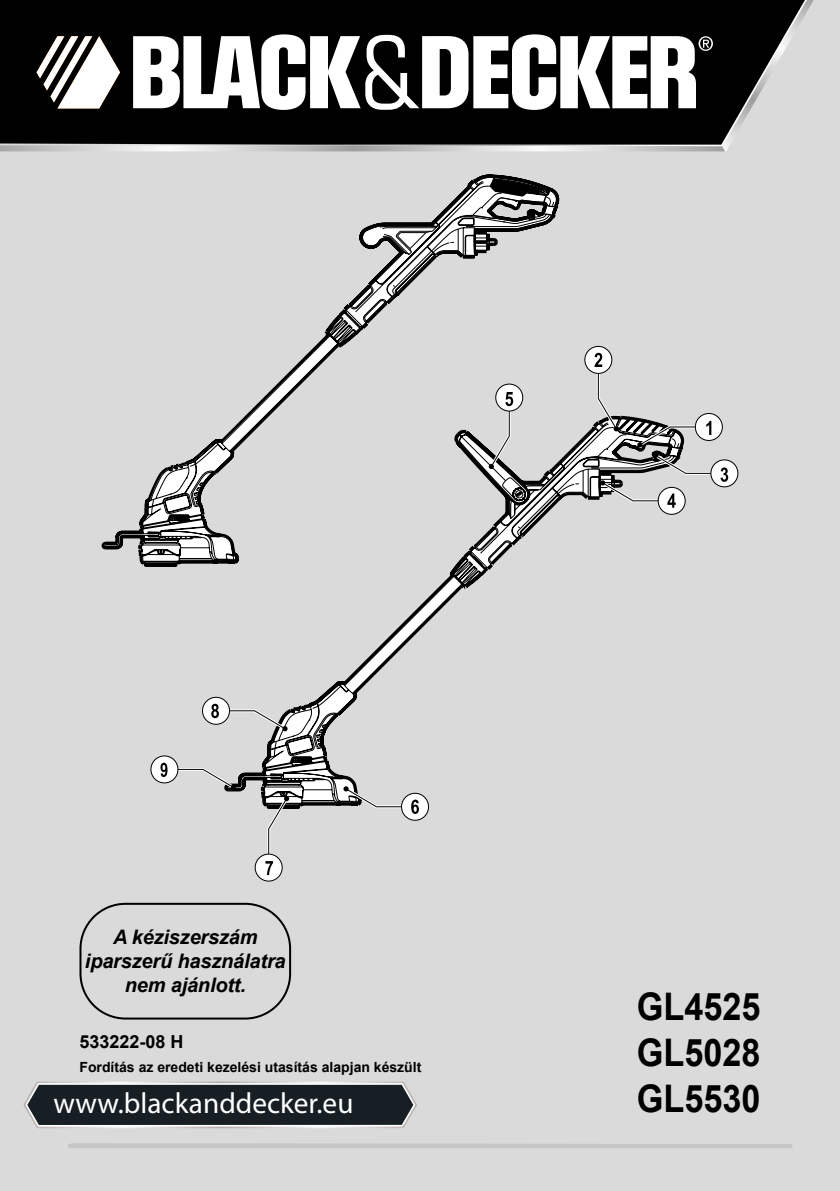
<style>
.page{position:relative;width:840px;height:1191px;background:#fff}
.page>*{position:absolute;margin:0;border:0;box-sizing:border-box;transform-origin:0 0}
.t1{font:700 38px/45.6px "Arial";color:#000;text-align:justify;scale:.9 1}
.t2{font:29.2px "Myriad Pro";color:#fff}
.t3{font:italic 700 20px/24px "Arial";letter-spacing:-.01em;color:#000;text-align:center}
.t4{font:700 18px "Arial";color:#000}
.t5{font:700 14px "Arial";color:#000}
</style>
<div class="page">
<div style="left:0;top:0;width:839px;height:1191px;background:#dadada"></div>
<img style="left:0;top:145px;width:721px;height:6px">
<img style="left:721px;top:0;width:92px;height:151px">
<div style="left:0;top:0;width:300px;height:145px;background:#000"></div>
<svg style="left:300px;top:0;width:506px;height:146px;background:#222"></svg>
<svg style="left:133px;top:34px;width:579px;height:76px;background:#a0a0a0"></svg>
<svg style="left:37px;top:36px;width:83px;height:72px;background:#908f8d"></svg>
<img style="left:23px;top:1081px;width:394px;height:47px">
<svg style="left:25px;top:1083px;width:390px;height:43px;background:#2d3439"></svg>
<svg style="left:68px;top:1143px;width:724px;height:5px"></svg>
<svg style="left:226px;top:508px;width:456px;height:300px"></svg>
<svg style="left:471px;top:176px;width:60px;height:5px"></svg>
<svg style="left:104px;top:181px;width:517px;height:384px"></svg>
<div style="left:710px;top:460px;width:27px;height:27px;background:#fff;border-radius:50%"></div>
<div style="left:710px;top:459px;width:28px;height:28px;border:1px solid #000;border-radius:50%"></div>
<svg style="left:657px;top:487px;width:27px;height:27px"></svg>
<div style="left:657px;top:487px;width:28px;height:28px;border:1px solid #000;border-radius:50%"></div>
<svg style="left:584px;top:346px;width:27px;height:27px"></svg>
<div style="left:584px;top:346px;width:28px;height:28px;border:1px solid #000;border-radius:50%"></div>
<div style="left:495px;top:384px;width:27px;height:27px;background:#fff;border-radius:50%"></div>
<div style="left:495px;top:383px;width:28px;height:28px;border:1px solid #000;border-radius:50%"></div>
<div style="left:401px;top:793px;width:27px;height:27px;background:#fff;border-radius:50%"></div>
<div style="left:401px;top:793px;width:28px;height:27px;border:1px solid #000;border-radius:50%"></div>
<svg style="left:255px;top:854px;width:27px;height:27px"></svg>
<div style="left:254px;top:853px;width:28px;height:28px;border:1px solid #000;border-radius:50%"></div>
<div style="left:151px;top:756px;width:27px;height:27px;background:#fff;border-radius:50%"></div>
<div style="left:150px;top:755px;width:28px;height:28px;border:1px solid #000;border-radius:50%"></div>
<svg style="left:202px;top:697px;width:27px;height:27px"></svg>
<div style="left:202px;top:697px;width:28px;height:28px;border:1px solid #000;border-radius:50%"></div>
<svg style="left:342px;top:785px;width:76px;height:29px"></svg>
<svg style="left:160px;top:762px;width:77px;height:29px"></svg>
<svg style="left:265px;top:794px;width:25px;height:81px"></svg>
<svg style="left:594px;top:353px;width:133px;height:155px"></svg>
<svg style="left:487px;top:392px;width:26px;height:78px"></svg>
<svg style="left:211px;top:704px;width:78px;height:28px"></svg>
<div style="left:79px;top:902px;width:212px;height:117px;border:2px solid #000;border-radius:45px"></div>
<h3 class="t3" style="left:85px;top:926px;width:202px">A kéziszerszám iparszerű használatra nem ajánlott.</h3>
<p class="t4" style="left:79px;top:1028px;width:106px">533222-08 H</p>
<p class="t5" style="left:79px;top:1057px;width:343px">Fordítás az eredeti kezelési utasítás alapjan készült</p>
<h2 class="t2" style="left:54px;top:1085px;width:301px">www.blackanddecker.eu</h2>
<h1 class="t1" style="left:636px;top:984px;width:139px">GL4525<br>GL5028<br>GL5530</h1>
</div>
